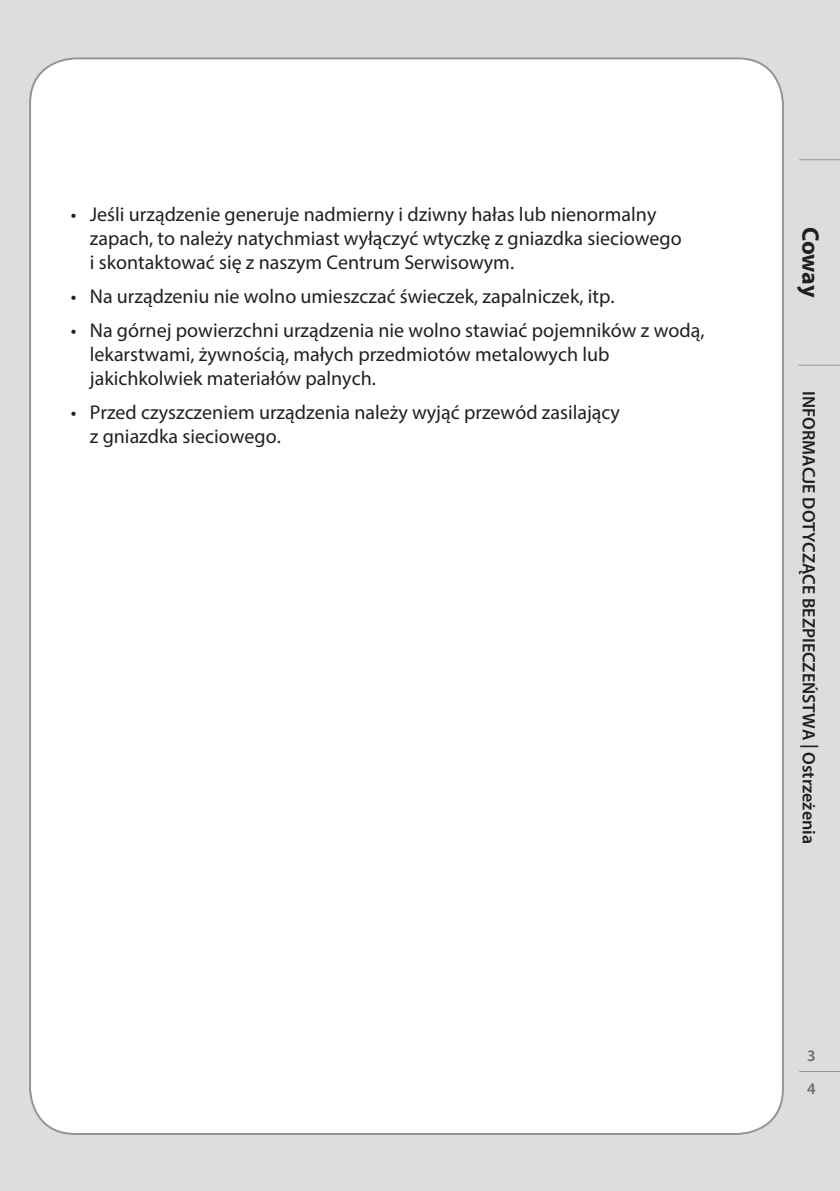
<style>
.page{position:relative;width:840px;height:1191px;background:#fff}
.page>*{position:absolute;margin:0;border:0;box-sizing:border-box;transform-origin:0 0}
.Section_level1{font:700 24px "Myriad Pro";letter-spacing:-.01em;color:#231f20}
.t1{font:20px/24px "Myriad Pro";color:#231f20}
.Section_level2{font:600 18px "Myriad Pro";color:#231f20}
.t2{font:600 16px "Myriad Pro";color:#6c6d70}
</style>
<div class="page">
<div style="left:0;top:0;width:839px;height:1191px;background:#dcdddf"></div>
<div style="left:30px;top:58px;width:752px;height:1076px;background:#fff;border-radius:45px"></div>
<hr style="left:798px;top:159px;width:41px;height:1px;background:#939598">
<hr style="left:798px;top:1071px;width:41px;height:1px;background:#939598">
<hr style="left:798px;top:365px;width:41px;height:1px;background:#939598">
<p class="t1" style="left:90px;top:202px;width:593px;text-indent:-19px">• Jeśli urządzenie generuje nadmierny i dziwny hałas lub nienormalny zapach, to należy natychmiast wyłączyć wtyczkę z gniazdka sieciowego i skontaktować się z naszym Centrum Serwisowym.</p>
<p class="t1" style="left:71px;top:284px;width:545px">• Na urządzeniu nie wolno umieszczać świeczek, zapalniczek, itp.</p>
<p class="t1" style="left:90px;top:318px;width:615px;text-indent:-19px">• Na górnej powierzchni urządzenia nie wolno stawiać pojemników z wodą, lekarstwami, żywnością, małych przedmiotów metalowych lub jakichkolwiek materiałów palnych.</p>
<p class="t1" style="left:90px;top:400px;width:531px;text-indent:-19px">• Przed czyszczeniem urządzenia należy wyjąć przewód zasilający z gniazdka sieciowego.</p>
<p class="Section_level1" style="left:825px;top:227px;width:72px;rotate:90deg">Coway</p>
<p class="Section_level2" style="left:819px;top:391px;width:454px;rotate:90deg">INFORMACJE DOTYCZĄCE BEZPIECZEŃSTWA | Ostrzeżenia</p>
<p class="t2" style="left:806px;top:1045px;width:10px">3</p>
<p class="t2" style="left:806px;top:1078px;width:10px">4</p>
</div>
